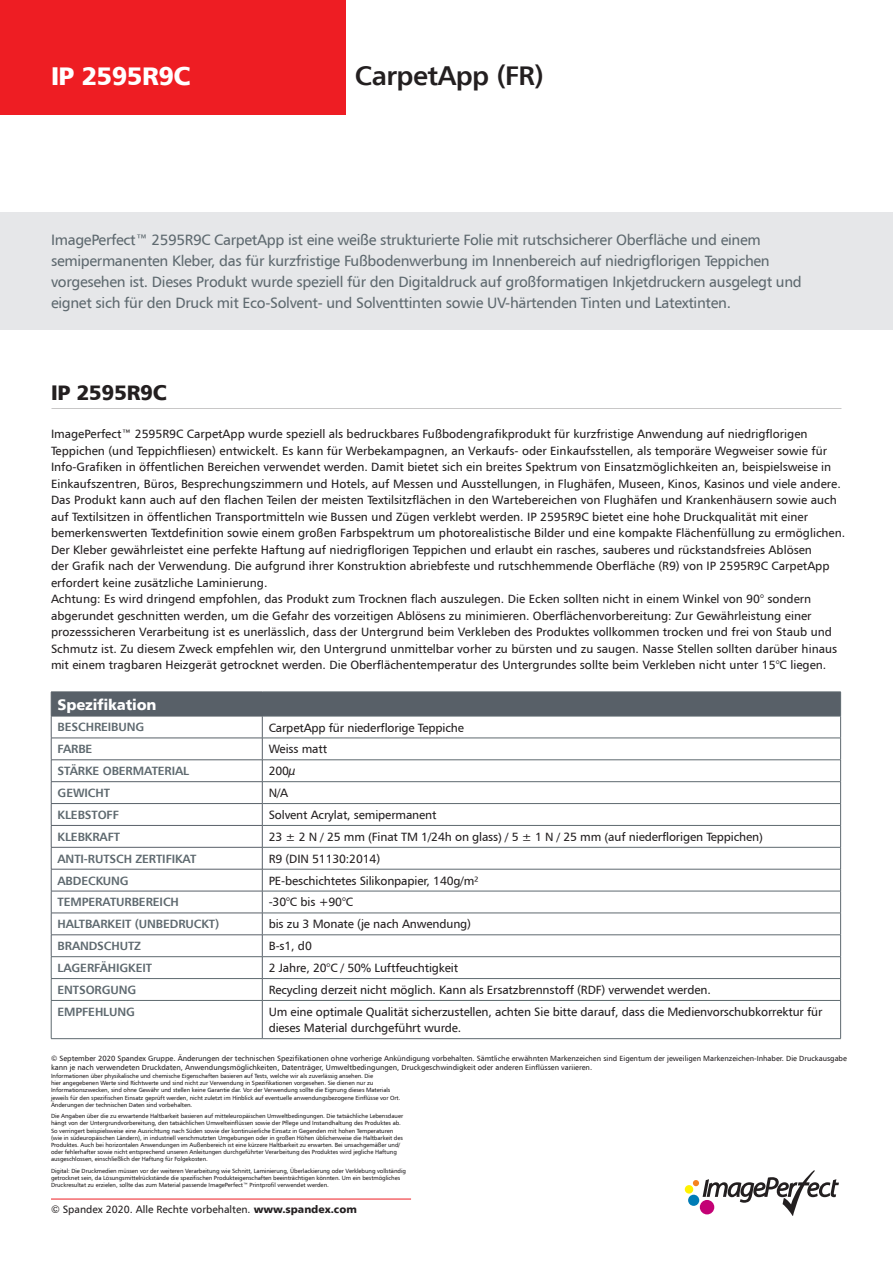
<style>
.page{position:relative;width:893px;height:1263px;background:#fff}
.page>*{position:absolute;margin:0;border:0;box-sizing:border-box;transform-origin:0 0}
.Slogan{font:27px "Humanist 777 AT Bold B";letter-spacing:-.02em;color:#231f20}
.Product_Name{font:25.5px "Humanist 777 AT Black B";letter-spacing:-.02em;color:#fff}
.Bullets{font:21px "Humanist 777 AT Black B";letter-spacing:-.015em;color:#231f20}
.Intro{font:15px/21px "Humanist 777 AT Roman B";letter-spacing:-.02em;color:#5e696f}
.Table_Product_Names{font:15px "Humanist 777 AT Black B";letter-spacing:-.01em;color:#fff}
.PG_Body{font:12px/16.5px "Humanist 777 AT Roman B";color:#231f20}
.Table_Specs{font:12px/16.5px "Humanist 777 AT Roman B";letter-spacing:-.01em;color:#231f20}
.Table_Headers{font:12px "Humanist 777 AT Bold B";letter-spacing:-.01em;color:#5e696f}
.Table_Specs-2{font:12px "Humanist 777 BT Roman B";letter-spacing:-.01em;color:#231f20}
.t1{font:10.5px "Humanist 777 AT Roman B";color:#231f20}
.PG_Body-2{font:7.5px/9px "Humanist 777 AT Roman B";color:#231f20}
.t2{font:6px/7.2px "Humanist 777 AT Roman B";letter-spacing:-.01em;color:#231f20}
.s1{font-family:"Humanist 777 AT Roman B"}
.s2{font-family:"Humanist 777 AT Black B"}
</style>
<div class="page">
<div style="left:0;top:0;width:346px;height:115px;background:#ee1d23"></div>
<hr style="left:51px;top:1199px;width:360px;height:1px;background:#ee1d23">
<div style="left:685px;top:1185px;width:8px;height:8px;background:#fff101;border-radius:50%"></div>
<div style="left:688px;top:1195px;width:11px;height:11px;background:#007cb6;border-radius:50%"></div>
<svg style="left:693px;top:1170px;width:146px;height:46px"></svg>
<div style="left:0;top:213px;width:893px;height:117px;background:#e6e7e9"></div>
<hr style="left:262px;top:1001px;width:1px;height:37px;background:#586068">
<hr style="left:51px;top:1000px;width:211px;height:1px;background:#5e696f">
<hr style="left:51px;top:1001px;width:1px;height:37px;background:#5e696f">
<hr style="left:840px;top:1001px;width:1px;height:37px;background:#5e696f">
<hr style="left:51px;top:1038px;width:211px;height:1px;background:#5e696f">
<svg style="left:51px;top:692px;width:790px;height:308px"></svg>
<hr style="left:262px;top:716px;width:579px;height:1px;background:#5e696f">
<hr style="left:262px;top:738px;width:579px;height:1px;background:#5e696f">
<hr style="left:262px;top:759px;width:579px;height:1px;background:#5e696f">
<hr style="left:262px;top:781px;width:579px;height:1px;background:#5e696f">
<hr style="left:262px;top:803px;width:579px;height:1px;background:#5e696f">
<hr style="left:262px;top:825px;width:579px;height:1px;background:#5e696f">
<hr style="left:262px;top:847px;width:579px;height:1px;background:#5e696f">
<hr style="left:262px;top:869px;width:579px;height:1px;background:#5e696f">
<hr style="left:262px;top:891px;width:579px;height:1px;background:#5e696f">
<hr style="left:262px;top:913px;width:579px;height:1px;background:#5e696f">
<hr style="left:262px;top:934px;width:579px;height:1px;background:#5e696f">
<hr style="left:262px;top:956px;width:579px;height:1px;background:#5e696f">
<hr style="left:262px;top:978px;width:579px;height:1px;background:#5e696f">
<hr style="left:262px;top:1000px;width:579px;height:1px;background:#5e696f">
<hr style="left:262px;top:1038px;width:579px;height:1px;background:#5e696f">
<p class="Product_Name" style="left:51px;top:60px;width:141px">IP 2595R9C</p>
<p class="Slogan" style="left:355px;top:58px;width:191px">CarpetApp (FR)</p>
<p class="Intro" style="left:51px;top:229px;width:752px">ImagePerfect™ 2595R9C CarpetApp ist eine weiße strukturierte Folie mit rutschsicherer Oberfläche und einem semipermanenten Kleber, das für kurzfristige Fußbodenwerbung im Innenbereich auf niedrigflorigen Teppichen vorgesehen ist. Dieses Produkt wurde speziell für den Digitaldruck auf großformatigen Inkjetdruckern ausgelegt und eignet sich für den Druck mit Eco-Solvent- und Solventtinten sowie UV-härtenden Tinten und Latextinten.</p>
<p class="Bullets" style="left:51px;top:379px;width:118px">IP 2595R9C</p>
<p class="PG_Body" style="left:51px;top:425px;width:796px">ImagePerfect™ 2595R9C CarpetApp wurde speziell als bedruckbares Fußbodengrafikprodukt für kurzfristige Anwendung auf niedrigflorigen Teppichen (und Teppichfliesen) entwickelt. Es kann für Werbekampagnen, an Verkaufs- oder Einkaufsstellen, als temporäre Wegweiser sowie für Info-Grafiken in öffentlichen Bereichen verwendet werden. Damit bietet sich ein breites Spektrum von Einsatzmöglichkeiten an, beispielsweise in Einkaufszentren, Büros, Besprechungszimmern und Hotels, auf Messen und Ausstellungen, in Flughäfen, Museen, Kinos, Kasinos und viele andere.<br>Das Produkt kann auch auf den flachen Teilen der meisten Textilsitzflächen in den Wartebereichen von Flughäfen und Krankenhäusern sowie auch auf Textilsitzen in öffentlichen Transportmitteln wie Bussen und Zügen verklebt werden. IP 2595R9C bietet eine hohe Druckqualität mit einer bemerkenswerten Textdefinition sowie einem großen Farbspektrum um photorealistische Bilder und eine kompakte Flächenfüllung zu ermöglichen.<br>Der Kleber gewährleistet eine perfekte Haftung auf niedrigflorigen Teppichen und erlaubt ein rasches, sauberes und rückstandsfreies Ablösen<br>der Grafik nach der Verwendung. Die aufgrund ihrer Konstruktion abriebfeste und rutschhemmende Oberfläche (R9) von IP 2595R9C CarpetApp erfordert keine zusätzliche Laminierung.</p>
<p class="PG_Body" style="left:51px;top:590px;width:788px">Achtung: Es wird dringend empfohlen, das Produkt zum Trocknen flach auszulegen. Die Ecken sollten nicht in einem Winkel von 90° sondern abgerundet geschnitten werden, um die Gefahr des vorzeitigen Ablösens zu minimieren. Oberflächenvorbereitung: Zur Gewährleistung einer prozesssicheren Verarbeitung ist es unerlässlich, dass der Untergrund beim Verkleben des Produktes vollkommen trocken und frei von Staub und Schmutz ist. Zu diesem Zweck empfehlen wir, den Untergrund unmittelbar vorher zu bürsten und zu saugen. Nasse Stellen sollten darüber hinaus mit einem tragbaren Heizgerät getrocknet werden. Die Oberflächentemperatur des Untergrundes sollte beim Verkleben nicht unter 15°C liegen.</p>
<p class="Table_Product_Names" style="left:58px;top:695px;width:101px">Spezifikation</p>
<p class="Table_Headers" style="left:58px;top:720px;width:88px">BESCHREIBUNG</p>
<p class="Table_Specs-2" style="left:269px;top:720px;width:197px"><span class="s1">CarpetApp für</span> niederflorige Teppiche</p>
<p class="Table_Headers" style="left:58px;top:741px;width:36px">FARBE</p>
<p class="Table_Specs" style="left:269px;top:741px;width:60px">Weiss matt</p>
<p class="Table_Headers" style="left:58px;top:763px;width:133px">STÄRKE OBERMATERIAL</p>
<p class="Table_Specs" style="left:269px;top:762px;width:29px">200µ</p>
<p class="Table_Headers" style="left:58px;top:785px;width:54px">GEWICHT</p>
<p class="Table_Specs" style="left:269px;top:784px;width:21px">N/A</p>
<p class="Table_Headers" style="left:58px;top:807px;width:63px">KLEBSTOFF</p>
<p class="Table_Specs" style="left:269px;top:806px;width:169px">Solvent Acrylat, semipermanent</p>
<p class="Table_Headers" style="left:58px;top:829px;width:64px">KLEBKRAFT</p>
<p class="Table_Specs-2" style="left:269px;top:829px;width:496px">23 ± 2 N / 25 mm (Finat TM 1/24h on glass) / 5 ± 1 N / 25 mm (auf niederflorigen Teppichen)</p>
<p class="Table_Headers" style="left:58px;top:851px;width:140px">ANTI-RUTSCH ZERTIFIKAT</p>
<p class="Table_Specs" style="left:269px;top:850px;width:113px">R9 (DIN 51130:2014)</p>
<p class="Table_Headers" style="left:58px;top:873px;width:73px">ABDECKUNG</p>
<p class="Table_Specs" style="left:269px;top:872px;width:212px">PE-beschichtetes Silikonpapier, 140g/m²</p>
<p class="Table_Headers" style="left:58px;top:895px;width:123px">TEMPERATURBEREICH</p>
<p class="Table_Specs" style="left:269px;top:894px;width:86px">-30°C bis +90°C</p>
<p class="Table_Headers" style="left:58px;top:916px;width:163px">HALTBARKEIT (UNBEDRUCKT)</p>
<p class="Table_Specs" style="left:269px;top:916px;width:204px">bis zu 3 Monate (je nach Anwendung)</p>
<p class="Table_Headers" style="left:58px;top:938px;width:85px">BRANDSCHUTZ</p>
<p class="Table_Specs" style="left:269px;top:937px;width:45px">B-s1, d0</p>
<p class="Table_Headers" style="left:58px;top:960px;width:96px">LAGERFÄHIGKEIT</p>
<p class="Table_Specs" style="left:269px;top:959px;width:191px">2 Jahre, 20°C / 50% Luftfeuchtigkeit</p>
<p class="Table_Headers" style="left:58px;top:982px;width:80px">ENTSORGUNG</p>
<p class="Table_Specs" style="left:269px;top:981px;width:444px">Recycling derzeit nicht möglich. Kann als Ersatzbrennstoff (RDF) verwendet werden.</p>
<p class="Table_Headers" style="left:58px;top:1004px;width:79px">EMPFEHLUNG</p>
<p class="Table_Specs" style="left:269px;top:1003px;width:555px">Um eine optimale Qualität sicherzustellen, achten Sie bitte darauf, dass die Medienvorschubkorrektur für dieses Material durchgeführt wurde.</p>
<p class="PG_Body-2" style="left:51px;top:1053px;width:797px">© September 2020 Spandex Gruppe. Änderungen der technischen Spezifikationen ohne vorherige Ankündigung vorbehalten. Sämtliche erwähnten Markenzeichen sind Eigentum der jeweiligen Markenzeichen-Inhaber. Die Druckausgabe kann je nach verwendeten Druckdaten, Anwendungsmöglichkeiten, Datenträger, Umweltbedingungen, Druckgeschwindigkeit oder anderen Einflüssen variieren.</p>
<p class="t2" style="left:51px;top:1072px;width:351px">Informationen über physikalische und chemische Eigenschaften basieren auf Tests, welche wir als zuverlässig ansehen. Die<br>hier angegebenen Werte sind Richtwerte und sind nicht zur Verwendung in Spezifikationen vorgesehen. Sie dienen nur zu Informationszwecken, sind ohne Gewähr und stellen keine Garantie dar. Vor der Verwendung sollte die Eignung dieses Materials jeweils für den spezifischen Einsatz geprüft werden, nicht zuletzt im Hinblick auf eventuelle anwendungsbezogene Einflüsse vor Ort.<br>Änderungen der technischen Daten sind vorbehalten.</p>
<p class="t2" style="left:51px;top:1112px;width:354px">Die Angaben über die zu erwartende Haltbarkeit basieren auf mitteleuropäischen Umweltbedingungen. Die tatsächliche Lebensdauer hängt von der Untergrundvorbereitung, den tatsächlichen Umwelteinflüssen sowie der Pflege und Instandhaltung des Produktes ab.<br>So verringert beispielsweise eine Ausrichtung nach Süden sowie der kontinuierliche Einsatz in Gegenden mit hohen Temperaturen (wie in südeuropäischen Ländern), in industriell verschmutzten Umgebungen oder in großen Höhen üblicherweise die Haltbarkeit des Produktes. Auch bei horizontalen Anwendungen im Außenbereich ist eine kürzere Haltbarkeit zu erwarten. Bei unsachgemäßer und/ oder fehlerhafter sowie nicht entsprechend unseren Anleitungen durchgeführter Verarbeitung des Produktes wird jegliche Haftung ausgeschlossen, einschließlich der Haftung für Folgekosten.</p>
<p class="t2" style="left:51px;top:1167px;width:356px">Digital: Die Druckmedien müssen vor der weiteren Verarbeitung wie Schnitt, Laminierung, Überlackierung oder Verklebung vollständig getrocknet sein, da Lösungsmittelrückstände die spezifischen Produkteigenschaften beeinträchtigen könnten. Um ein bestmögliches<br>Druckresultat zu erzielen, sollte das zum Material passende ImagePerfect™ Printprofil verwendet werden.</p>
<p class="t1" style="left:51px;top:1202px;width:307px">© Spandex 2020. Alle Rechte vorbehalten. <span class="s2">www.spandex.com</span></p>
</div>
